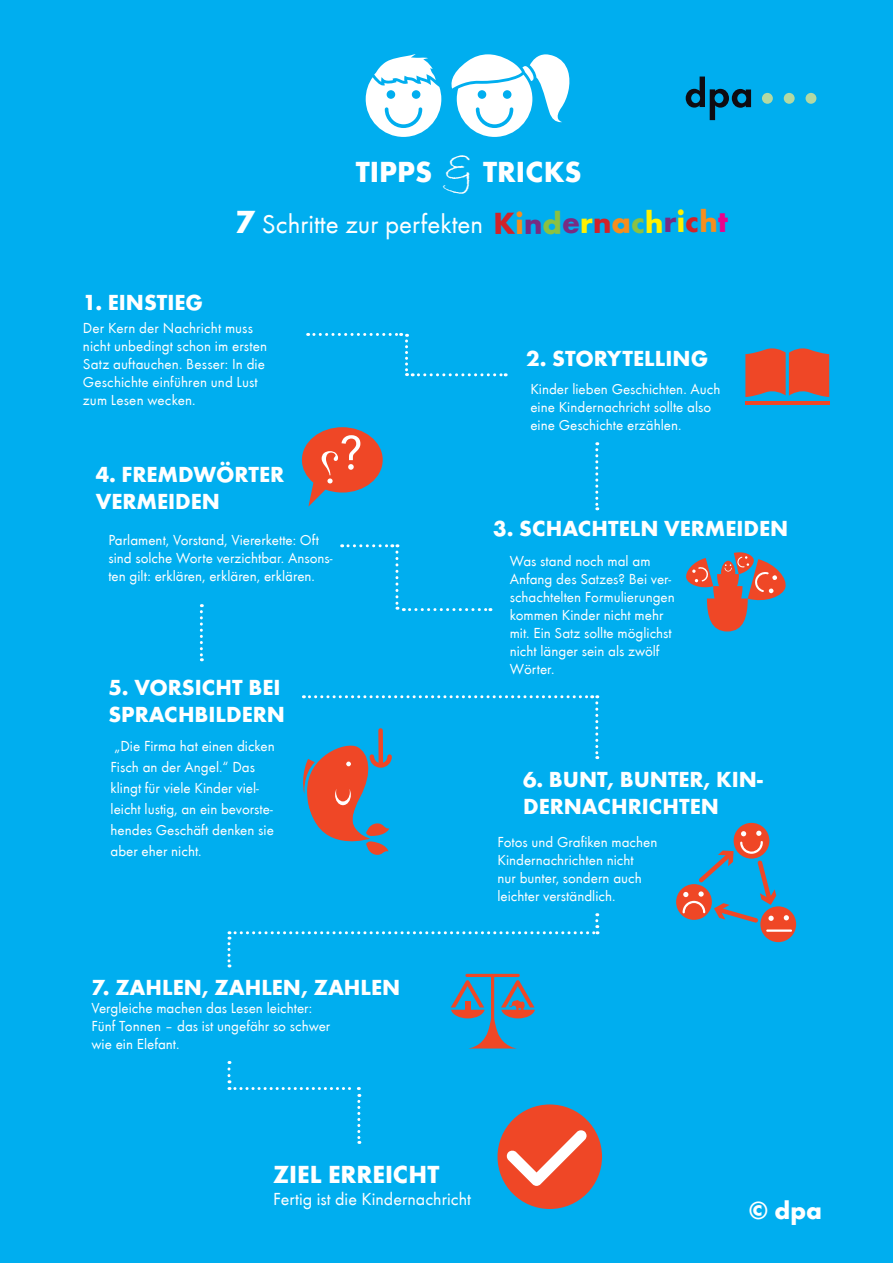
<style>
.page{position:relative;width:893px;height:1263px;background:#00aeef}
.page>*{position:absolute;margin:0;border:0;box-sizing:border-box;transform-origin:0 0}
.t1{font:700 31.5px "Futura T";color:#d1232a}
.t2{font:700 30px "Futura T";color:#fff}
.t3{font:27px "Futura T";color:#fff}
.t4{font:700 25.5px "Futura T";color:#fff}
.t5{font:700 22.5px/27px "Futura T";color:#fff}
.t6{font:18px "Futura T";color:#fff}
.t7{font:15px/18px "Futura T";color:#fff}
.s1{font-family:"Bradley Hand ITC";font-weight:400;font-size:49.5px}
.s2{font-weight:700;font-size:33px}
.s3{color:#f68e1e}
.s4{color:#792b82}
.s5{color:#8cc142}
.s6{color:#fff101}
.s7{color:#ed028c}
</style>
<div class="page">
<div style="left:497px;top:1104px;width:105px;height:105px;background:#ef4726;border-radius:50%"></div>
<svg style="left:506px;top:1130px;width:80px;height:56px"></svg>
<svg style="left:686px;top:77px;width:65px;height:43px;background:#047baa"></svg>
<div style="left:762px;top:93px;width:11px;height:11px;background:#b3d9a3;border-radius:50%"></div>
<div style="left:784px;top:93px;width:11px;height:11px;background:#b3d9a3;border-radius:50%"></div>
<div style="left:805px;top:93px;width:11px;height:11px;background:#b3d9a3;border-radius:50%"></div>
<svg style="left:449px;top:54px;width:123px;height:83px"></svg>
<svg style="left:366px;top:54px;width:75px;height:83px"></svg>
<svg style="left:451px;top:974px;width:84px;height:74px;background:#4391b6"></svg>
<svg style="left:685px;top:551px;width:101px;height:80px;background:#6e8296"></svg>
<hr style="left:745px;top:401px;width:84px;height:4px;background:#ef4726">
<svg style="left:745px;top:346px;width:84px;height:51px;background:#c05b4d"></svg>
<svg style="left:302px;top:427px;width:81px;height:80px;background:#9f7274"></svg>
<div style="left:676px;top:884px;width:36px;height:36px;background:#ef4726;border-radius:50%"></div>
<div style="left:734px;top:823px;width:35px;height:36px;background:#ef4726;border-radius:50%"></div>
<div style="left:760px;top:906px;width:36px;height:36px;background:#ef4726;border-radius:50%"></div>
<svg style="left:682px;top:831px;width:94px;height:91px"></svg>
<svg style="left:784px;top:915px;width:5px;height:5px"></svg>
<hr style="left:766px;top:929px;width:26px;height:3px;background:#fff">
<div style="left:308px;top:333px;width:198px;height:43px;background:#00aeef"></div>
<svg style="left:595px;top:442px;width:3px;height:68px"></svg>
<div style="left:342px;top:544px;width:149px;height:67px;background:#00aeef"></div>
<svg style="left:200px;top:604px;width:3px;height:57px"></svg>
<svg style="left:291px;top:695px;width:307px;height:160px;background:#1aa4da"></svg>
<div style="left:227px;top:913px;width:371px;height:54px;background:#00aeef"></div>
<div style="left:227px;top:1061px;width:133px;height:83px;background:#00aeef"></div>
<h2 class="t2" style="left:356px;top:153px;width:228px">TIPPS <span class="s1">&amp;</span> TRICKS</h2>
<h3 class="t3" style="left:235px;top:208px;width:249px"><span class="s2">7</span> Schritte zur perfekten</h3>
<h1 class="t1" style="left:493px;top:204px;width:236px;rotate:-1deg">K<span class="s3">i</span><span class="s4">n</span><span class="s5">d</span><span class="s4">e</span><span class="s6">r</span>n<span class="s3">a</span><span class="s5">c</span><span class="s6">h</span><span class="s4">r</span><span class="s6">i</span>c<span class="s3">h</span><span class="s7">t</span></h1>
<h3 class="t5" style="left:83px;top:289px;width:122px">1. EINSTIEG</h3>
<p class="t7" style="left:83px;top:319px;width:186px">Der Kern der Nachricht muss nicht unbedingt schon im ersten<br>Satz auftauchen. Besser: In die<br>Geschichte einführen und Lust zum Lesen wecken.</p>
<h3 class="t5" style="left:96px;top:461px;width:190px">4. FREMDWÖRTER<br>VERMEIDEN</h3>
<p class="t7" style="left:108px;top:531px;width:226px">Parlament, Vorstand, Viererkette: Oft sind solche Worte verzichtbar. Ansons&shy;ten gilt: erklären, erklären, erklären.</p>
<h3 class="t5" style="left:108px;top:673px;width:178px">5. VORSICHT BEI<br>SPRACHBILDERN</h3>
<p class="t7" style="left:111px;top:735px;width:166px;line-height:21px">„Die Firma hat einen dicken<br>Fisch an der Angel.“ Das klingt für viele Kinder viel&shy;leicht lustig, an ein bevorste&shy;hendes Geschäft denken sie aber eher nicht.</p>
<h3 class="t5" style="left:91px;top:973px;width:310px">7. ZAHLEN, ZAHLEN, ZAHLEN</h3>
<p class="t7" style="left:91px;top:999px;width:240px">Vergleiche machen das Lesen leichter:<br>Fünf Tonnen – das ist ungefähr so schwer wie ein Elefant.</p>
<h3 class="t5" style="left:526px;top:344px;width:183px">2. STORYTELLING</h3>
<p class="t7" style="left:530px;top:380px;width:191px">Kinder lieben Geschichten. Auch eine Kindernachricht sollte also eine Geschichte erzählen.</p>
<h3 class="t5" style="left:493px;top:514px;width:297px">3. SCHACHTELN VERMEIDEN</h3>
<p class="t7" style="left:510px;top:552px;width:167px">Was stand noch mal am<br>Anfang des Satzes? Bei ver&shy;schachtelten Formulierungen kommen Kinder nicht mehr mit. Ein Satz sollte möglichst nicht länger sein als zwölf<br>Wörter.</p>
<h3 class="t5" style="left:523px;top:765px;width:241px">6. BUNT, BUNTER, KIN-<br>DERNACHRICHTEN</h3>
<p class="t7" style="left:497px;top:833px;width:161px">Fotos und Grafiken machen<br>Kindernachrichten nicht<br>nur bunter, sondern auch leichter verständlich.</p>
<h3 class="t4" style="left:273px;top:1159px;width:168px">ZIEL ERREICHT</h3>
<p class="t6" style="left:273px;top:1188px;width:199px">Fertig ist die Kindernachricht</p>
<h3 class="t4" style="left:749px;top:1194px;width:75px">© dpa</h3>
</div>
